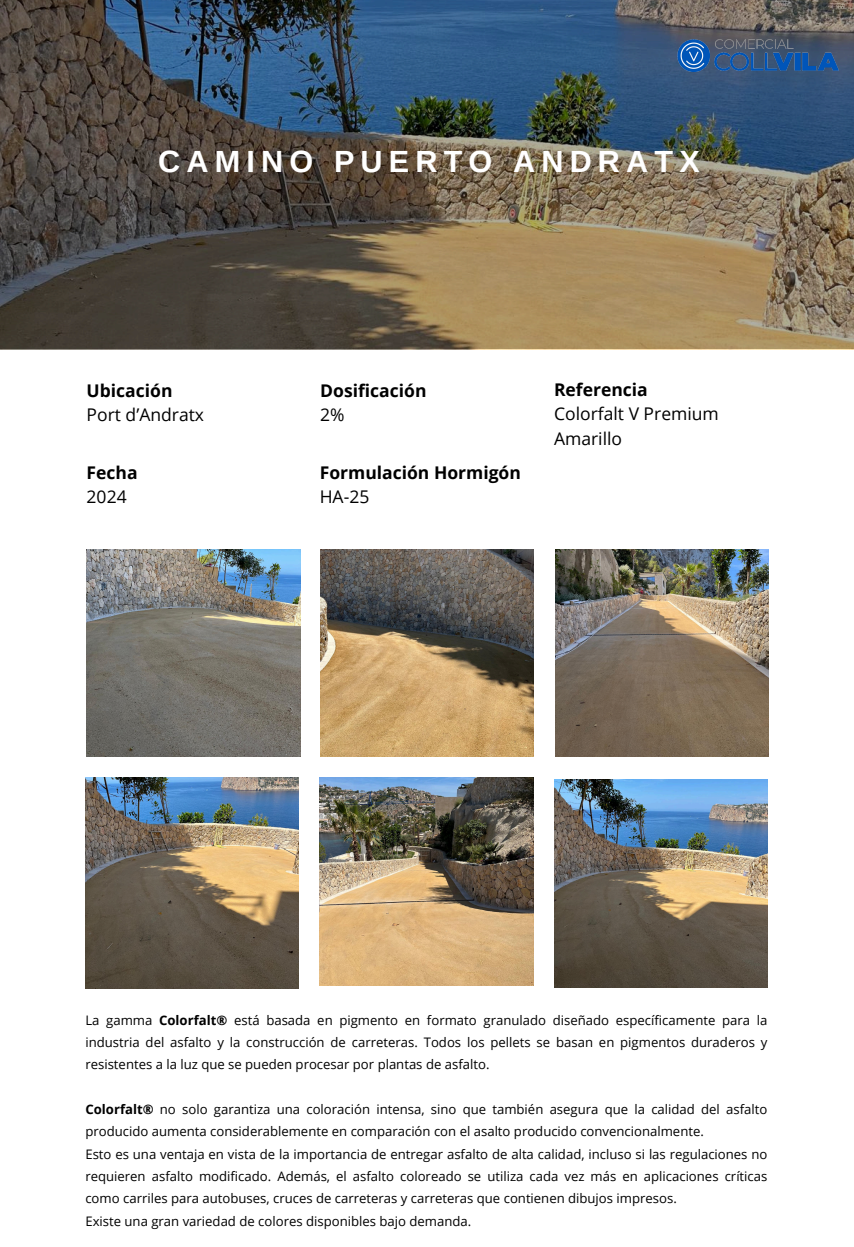
<style>
.page{position:relative;width:854px;height:1247px;background:#fff}
.page>*{position:absolute;margin:0;border:0;box-sizing:border-box;transform-origin:0 0}
.t1{font:700 30.62px "Arimo";letter-spacing:.2em;color:#fff}
.t2{font:17.5px/24.3px "Open Sans";color:#000}
.t3{font:700 17.5px/24.3px "Open Sans";color:#000}
.t4{font:13.12px/22.3px "Open Sans";color:#000;text-align:justify}
.s1{font-weight:700}
.s2{font-weight:400}
</style>
<div class="page">
<img style="left:87px;top:549px;width:213px;height:208px">
<img style="left:320px;top:549px;width:213px;height:208px">
<img style="left:0;top:0;width:853px;height:349px">
<img style="left:555px;top:549px;width:213px;height:208px">
<img style="left:554px;top:780px;width:213px;height:207px">
<img style="left:319px;top:778px;width:214px;height:207px">
<img style="left:85px;top:778px;width:214px;height:210px">
<img style="left:660px;top:28px;width:189px;height:54px">
<h1 class="t1" style="left:158px;top:144px;width:542px">CAMINO PUERTO ANDRATX</h1>
<p class="t1" style="left:236px;top:157px;width:366px">PARQUE INFANTIL</p>
<h2 class="t2" style="left:87px;top:378px;width:119px"><span class="s1">Ubicación<br></span>Port d’Andratx</h2>
<h2 class="t3" style="left:87px;top:460px;width:52px">Fecha<br><span class="s2">2024</span></h2>
<h2 class="t3" style="left:320px;top:378px;width:108px">Dosificación<br><span class="s2">2%</span></h2>
<h2 class="t3" style="left:319px;top:460px;width:203px">Formulación Hormigón<br><span class="s2">HA-25</span></h2>
<h2 class="t2" style="left:553px;top:377px;width:166px"><span class="s1">Referencia<br></span>Colorfalt V Premium<br>Amarillo</h2>
<p class="t4" style="left:85px;top:1008px;width:683px">La gamma <span class="s1">Colorfalt®</span> está basada en pigmento en formato granulado diseñado específicamente para la industria del asfalto y la construcción de carreteras. Todos los pellets se basan en pigmentos duraderos y resistentes a la luz que se pueden procesar por plantas de asfalto.</p>
<h1 class="t4" style="left:85px;top:1098px;width:683px"><span class="s1">Colorfalt®</span> no solo garantiza una coloración intensa, sino que también asegura que la calidad del asfalto producido aumenta considerablemente en comparación con el asalto producido convencionalmente.</h1>
<p class="t4" style="left:85px;top:1142px;width:683px">Esto es una ventaja en vista de la importancia de entregar asfalto de alta calidad, incluso si las regulaciones no requieren asfalto modificado. Además, el asfalto coloreado se utiliza cada vez más en aplicaciones críticas como carriles para autobuses, cruces de carreteras y carreteras que contienen dibujos impresos.</p>
<p class="t4" style="left:85px;top:1209px;width:387px">Existe una gran variedad de colores disponibles bajo demanda.</p>
</div>
